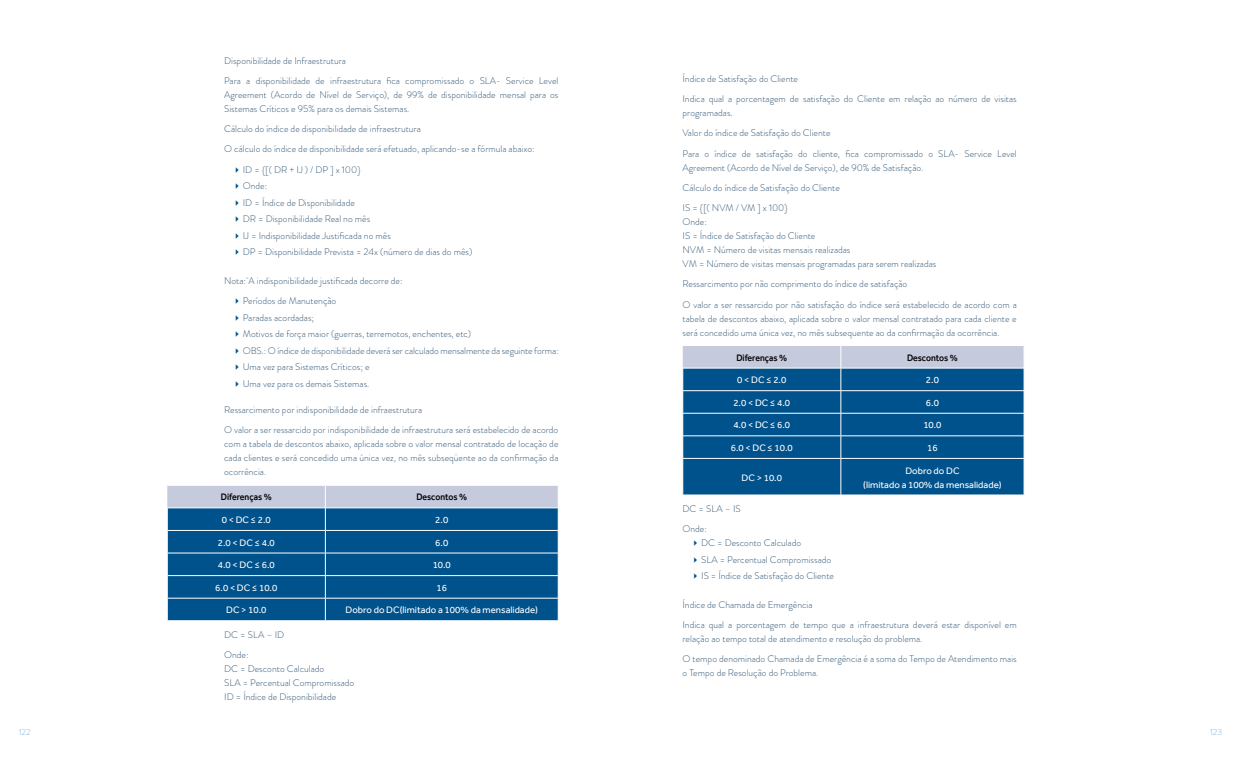
<style>
.page{position:relative;width:1241px;height:757px;background:#fff}
.page>*{position:absolute;margin:0;border:0;box-sizing:border-box;transform-origin:0 0}
.Corpo_TEXTO{font:300 9.62px/14px "Brandon Grotesque";color:#315675}
.Quadro_corpo_CENTRO{font:9.62px/14px "Effra";color:#fff;text-align:center}
.Tabela_corpo_central{font:500 9.62px "Effra";color:#000;scale:.9 1}
.t1{font:300 8.75px "Brandon Grotesque";color:#7ab3df}
.s1{font-family:"Minion Pro";font-weight:400;font-size:11.55px;color:#00528c}
</style>
<div class="page">
<div style="left:683px;top:459px;width:340px;height:35px;background:#00528c"></div>
<hr style="left:840px;top:458px;width:1px;height:36px;background:#fff">
<svg style="left:682px;top:346px;width:342px;height:112px;background:#3372a1"></svg>
<hr style="left:682px;top:368px;width:158px;height:1px;background:#fff">
<hr style="left:840px;top:368px;width:184px;height:1px;background:#fff">
<svg style="left:167px;top:485px;width:392px;height:135px;background:#2a6c9d"></svg>
<hr style="left:167px;top:507px;width:158px;height:1px;background:#fff">
<hr style="left:325px;top:507px;width:233px;height:1px;background:#fff">
<p class="Corpo_TEXTO" style="left:224px;top:53px;width:123px">Disponibilidade de Infraestrutura</p>
<p class="Corpo_TEXTO" style="left:224px;top:74px;width:336px;text-align:justify">Para a disponibilidade de infraestrutura fica compromissado o SLA- Service Level Agreement (Acordo de Nível de Serviço), de 99% de disponibilidade mensal para os Sistemas Críticos e 95% para os demais Sistemas.</p>
<p class="Corpo_TEXTO" style="left:224px;top:122px;width:198px">Cálculo do índice de disponibilidade de infraestrutura</p>
<p class="Corpo_TEXTO" style="left:224px;top:142px;width:312px">O cálculo do índice de disponibilidade será efetuado, aplicando-se a fórmula abaixo:</p>
<p class="Corpo_TEXTO" style="left:235px;top:162px;width:127px"><span class="s1">▶</span> ID = {[( DR + IJ ) / DP ] x 100}</p>
<p class="Corpo_TEXTO" style="left:235px;top:179px;width:33px"><span class="s1">▶</span> Onde:</p>
<p class="Corpo_TEXTO" style="left:235px;top:195px;width:121px"><span class="s1">▶</span> ID = Índice de Disponibilidade</p>
<p class="Corpo_TEXTO" style="left:235px;top:212px;width:136px"><span class="s1">▶</span> DR = Disponibilidade Real no mês</p>
<p class="Corpo_TEXTO" style="left:235px;top:228px;width:157px"><span class="s1">▶</span> IJ = Indisponibilidade Justificada no mês</p>
<p class="Corpo_TEXTO" style="left:235px;top:245px;width:238px"><span class="s1">▶</span> DP = Disponibilidade Prevista = 24x (número de dias do mês)</p>
<p class="Corpo_TEXTO" style="left:224px;top:274px;width:180px">Nota: A indisponibilidade justificada decorre de:</p>
<p class="Corpo_TEXTO" style="left:235px;top:294px;width:102px"><span class="s1">▶</span> Períodos de Manutenção</p>
<p class="Corpo_TEXTO" style="left:235px;top:310px;width:80px"><span class="s1">▶</span> Paradas acordadas;</p>
<p class="Corpo_TEXTO" style="left:235px;top:327px;width:237px"><span class="s1">▶</span> Motivos de força maior (guerras, terremotos, enchentes, etc)</p>
<p class="Corpo_TEXTO" style="left:235px;top:343px;width:324px"><span class="s1">▶</span> OBS.: O índice de disponibilidade deverá ser calculado mensalmente da seguinte forma:</p>
<p class="Corpo_TEXTO" style="left:235px;top:360px;width:136px"><span class="s1">▶</span> Uma vez para Sistemas Críticos; e</p>
<p class="Corpo_TEXTO" style="left:235px;top:376px;width:135px"><span class="s1">▶</span> Uma vez para os demais Sistemas.</p>
<p class="Corpo_TEXTO" style="left:224px;top:403px;width:199px">Ressarcimento por indisponibilidade de infraestrutura</p>
<p class="Corpo_TEXTO" style="left:224px;top:423px;width:336px;text-align:justify">O valor a ser ressarcido por indisponibilidade de infraestrutura será estabelecido de acordo com a tabela de descontos abaixo, aplicada sobre o valor mensal contratado de locação de cada clientes e será concedido uma única vez, no mês subseqüente ao da confirmação da ocorrência.</p>
<p class="Tabela_corpo_central" style="left:221px;top:491px;width:58px">Diferenças %</p>
<p class="Tabela_corpo_central" style="left:416px;top:491px;width:58px">Descontos %</p>
<p class="Quadro_corpo_CENTRO" style="left:222px;top:512px;width:51px">0 &lt; DC ≤ 2.0</p>
<p class="Quadro_corpo_CENTRO" style="left:435px;top:512px;width:14px">2.0</p>
<p class="Quadro_corpo_CENTRO" style="left:218px;top:535px;width:58px">2.0 &lt; DC ≤ 4.0</p>
<p class="Quadro_corpo_CENTRO" style="left:435px;top:535px;width:14px">6.0</p>
<p class="Quadro_corpo_CENTRO" style="left:218px;top:557px;width:58px">4.0 &lt; DC ≤ 6.0</p>
<p class="Quadro_corpo_CENTRO" style="left:432px;top:557px;width:20px">10.0</p>
<p class="Quadro_corpo_CENTRO" style="left:215px;top:580px;width:64px">6.0 &lt; DC ≤ 10.0</p>
<p class="Quadro_corpo_CENTRO" style="left:436px;top:580px;width:12px">16</p>
<p class="Quadro_corpo_CENTRO" style="left:226px;top:603px;width:42px">DC &gt; 10.0</p>
<p class="Quadro_corpo_CENTRO" style="left:345px;top:603px;width:194px">Dobro do DC(limitado a 100% da mensalidade)</p>
<p class="Corpo_TEXTO" style="left:224px;top:627px;width:62px">DC = SLA – ID</p>
<p class="Corpo_TEXTO" style="left:224px;top:647px;width:26px">Onde:</p>
<p class="Corpo_TEXTO" style="left:224px;top:661px;width:101px">DC = Desconto Calculado</p>
<p class="Corpo_TEXTO" style="left:224px;top:675px;width:132px">SLA = Percentual Compromissado</p>
<p class="Corpo_TEXTO" style="left:224px;top:689px;width:113px">ID = Índice de Disponibilidade</p>
<p class="Corpo_TEXTO" style="left:682px;top:72px;width:117px">Índice de Satisfação do Cliente</p>
<p class="Corpo_TEXTO" style="left:682px;top:92px;width:335px">Indica qual a porcentagem de satisfação do Cliente em relação ao número de visitas programadas.</p>
<p class="Corpo_TEXTO" style="left:682px;top:126px;width:149px">Valor do índice de Satisfação do Cliente</p>
<p class="Corpo_TEXTO" style="left:682px;top:146px;width:336px">Para o índice de satisfação do cliente, fica compromissado o SLA- Service Level<br>Agreement (Acordo de Nível de Serviço), de 90% de Satisfação.</p>
<p class="Corpo_TEXTO" style="left:682px;top:181px;width:159px">Cálculo do índice de Satisfação do Cliente</p>
<p class="Corpo_TEXTO" style="left:682px;top:201px;width:107px">IS = {[( NVM / VM ] x 100}</p>
<p class="Corpo_TEXTO" style="left:682px;top:215px;width:26px">Onde:</p>
<p class="Corpo_TEXTO" style="left:682px;top:229px;width:134px">IS = Índice de Satisfação do Cliente</p>
<p class="Corpo_TEXTO" style="left:682px;top:243px;width:169px">NVM = Número de visitas mensais realizadas</p>
<p class="Corpo_TEXTO" style="left:682px;top:257px;width:255px">VM = Número de visitas mensais programadas para serem realizadas</p>
<p class="Corpo_TEXTO" style="left:682px;top:277px;width:226px">Ressarcimento por não comprimento do índice de satisfação</p>
<p class="Corpo_TEXTO" style="left:682px;top:297px;width:336px;text-align:justify">O valor a ser ressarcido por não satisfação do índice será estabelecido de acordo com a tabela de descontos abaixo, aplicada sobre o valor mensal contratado para cada cliente e será concedido uma única vez, no mês subsequente ao da confirmação da ocorrência.</p>
<p class="Tabela_corpo_central" style="left:736px;top:351px;width:58px">Diferenças %</p>
<p class="Tabela_corpo_central" style="left:906px;top:351px;width:58px">Descontos %</p>
<p class="Quadro_corpo_CENTRO" style="left:737px;top:373px;width:51px">0 &lt; DC ≤ 2.0</p>
<p class="Quadro_corpo_CENTRO" style="left:925px;top:373px;width:14px">2.0</p>
<p class="Quadro_corpo_CENTRO" style="left:733px;top:395px;width:58px">2.0 &lt; DC ≤ 4.0</p>
<p class="Quadro_corpo_CENTRO" style="left:925px;top:395px;width:14px">6.0</p>
<p class="Quadro_corpo_CENTRO" style="left:733px;top:418px;width:58px">4.0 &lt; DC ≤ 6.0</p>
<p class="Quadro_corpo_CENTRO" style="left:923px;top:418px;width:20px">10.0</p>
<p class="Quadro_corpo_CENTRO" style="left:730px;top:440px;width:64px">6.0 &lt; DC ≤ 10.0</p>
<p class="Quadro_corpo_CENTRO" style="left:927px;top:440px;width:12px">16</p>
<p class="Quadro_corpo_CENTRO" style="left:741px;top:470px;width:42px">DC &gt; 10.0</p>
<p class="Quadro_corpo_CENTRO" style="left:863px;top:463px;width:140px">Dobro do DC<br>(limitado a 100% da mensalidade)</p>
<p class="Corpo_TEXTO" style="left:682px;top:501px;width:60px">DC = SLA – IS</p>
<p class="Corpo_TEXTO" style="left:682px;top:522px;width:26px">Onde:</p>
<p class="Corpo_TEXTO" style="left:693px;top:536px;width:109px"><span class="s1">▶</span> DC = Desconto Calculado</p>
<p class="Corpo_TEXTO" style="left:693px;top:552px;width:139px"><span class="s1">▶</span> SLA = Percentual Compromissado</p>
<p class="Corpo_TEXTO" style="left:693px;top:568px;width:142px"><span class="s1">▶</span> IS = Índice de Satisfação do Cliente</p>
<p class="Corpo_TEXTO" style="left:682px;top:597px;width:131px">Índice de Chamada de Emergência</p>
<p class="Corpo_TEXTO" style="left:682px;top:618px;width:336px">Indica qual a porcentagem de tempo que a infraestrutura deverá estar disponível em relação ao tempo total de atendimento e resolução do problema.</p>
<p class="Corpo_TEXTO" style="left:682px;top:652px;width:336px">O tempo denominado Chamada de Emergência é a soma do Tempo de Atendimento mais o Tempo de Resolução do Problema.</p>
<p class="t1" style="left:19px;top:726px;width:13px">122</p>
<p class="t1" style="left:1209px;top:726px;width:14px">123</p>
</div>
